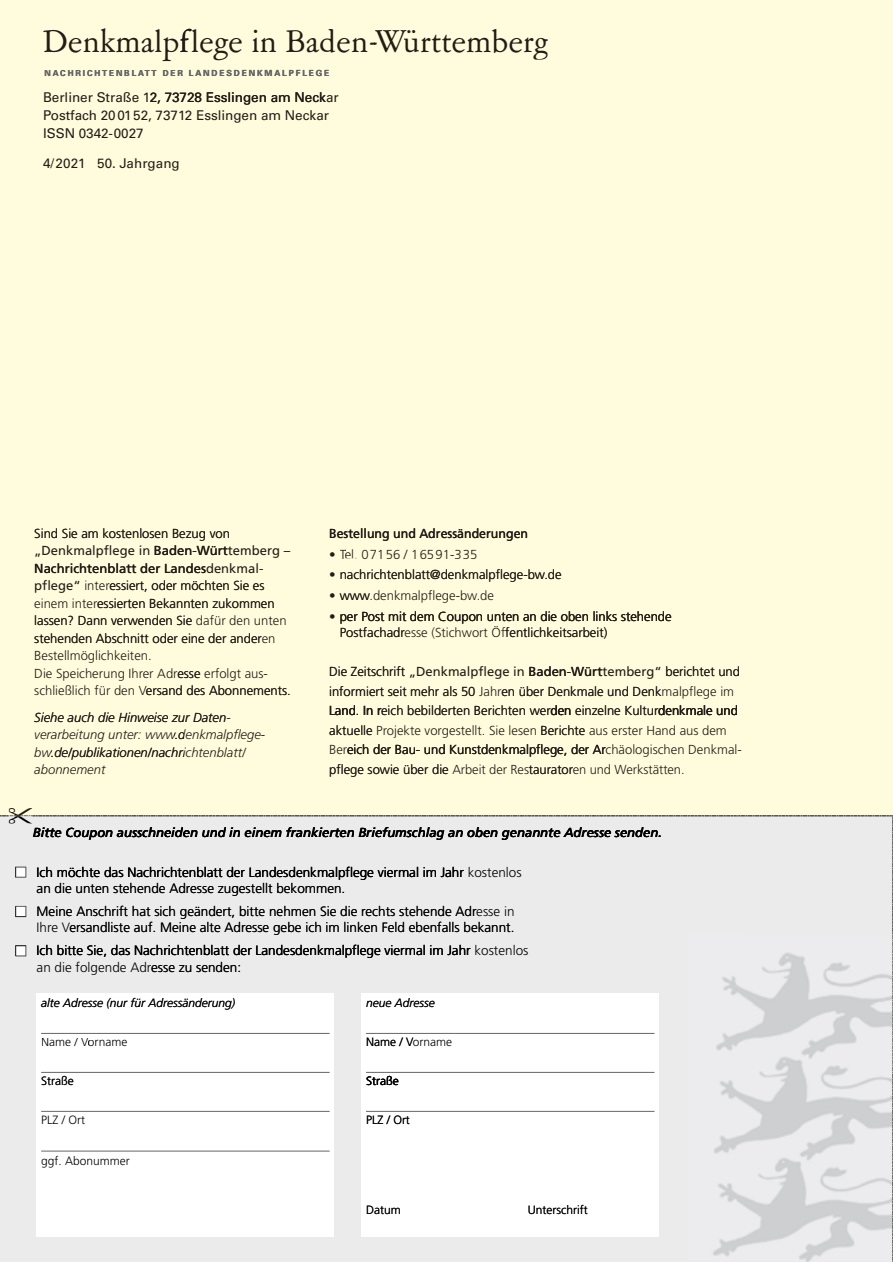
<style>
.page{position:relative;width:893px;height:1263px;background:#fff}
.page>*{position:absolute;margin:0;border:0;box-sizing:border-box;transform-origin:0 0}
.t1{font:35.4px "Garamont Amst SB";color:#211d16}
.t2{font:27px "European Pi Three";color:#211d16}
.t3{font:300 13.5px "Frutiger";color:#000}
.t4{font:13.5px/18px "Univers Com 55 Roman+T42";letter-spacing:-.005em;color:#211d16}
.t5{font:300 13.05px/17.5px "Frutiger";color:#211d16}
.t6{font:italic 300 13.05px/17.5px "Frutiger";color:#211d16}
.t7{font:italic 13.05px "Frutiger";color:#000}
.t8{font:13.05px "Frutiger";color:#211d16}
.t9{font:13.05px "Frutiger";color:#211d16;scale:.95 1}
.t10{font:300 12px "Frutiger";color:#000}
.t11{font:italic 300 12px "Frutiger";color:#000}
.t12{font:8.4px "Univers Com 65 Bold+T42";letter-spacing:.22em;color:#666}
.t13{font:8.25px "Univers Com 65 Bold+T42";letter-spacing:.225em;color:#666}
.s1{font-weight:400}
</style>
<div class="page">
<div style="left:0;top:0;width:892px;height:1262px;background:#fffcdd"></div>
<svg style="left:0;top:815px;width:893px;height:447px;background:#f0f0f1"></svg>
<img style="left:892px;top:1078px;width:1px;height:184px">
<img style="left:737px;top:1121px;width:155px;height:141px">
<h1 class="t1" style="left:43px;top:25px;width:506px">Denkmalpflege in Baden-Württemberg</h1>
<p class="t13" style="left:45px;top:70px;width:140px">NACHRICHTENBLATT DER</p>
<p class="t12" style="left:189px;top:70px;width:142px">LANDESDENKMALPFLEGE</p>
<p class="t4" style="left:43px;top:89px;width:297px">Berliner Straße 12, 73728 Esslingen am Neckar<br>Postfach 200152, 73712 Esslingen am Neckar<br>ISSN 0342-0027</p>
<p class="t4" style="left:43px;top:155px;width:44px">4/2021</p>
<p class="t4" style="left:97px;top:155px;width:84px">50. Jahrgang</p>
<p class="t5" style="left:34px;top:525px;width:197px">Sind Sie am kostenlosen Bezug von</p>
<p class="t8" style="left:34px;top:563px;width:231px">Nachrichtenblatt der Landesdenk mal-</p>
<p class="t8" style="left:34px;top:545px;width:257px">„Denkmalpflege in Baden-Würt temberg –</p>
<p class="t5" style="left:34px;top:578px;width:242px"><span class="s1">pflege“</span> interessiert, oder möchten Sie es einem interessierten Bekannten zukommen</p>
<p class="t5" style="left:34px;top:613px;width:254px">lassen? Dann verwenden Sie dafür den unten stehenden Abschnitt oder eine der anderen</p>
<p class="t5" style="left:34px;top:648px;width:258px">Bestellmöglichkeiten.<br>Die Speicherung Ihrer Adresse erfolgt aus&shy;schließlich für den Versand des Abonnements.</p>
<p class="t6" style="left:34px;top:710px;width:198px">Siehe auch die Hinweise zur Daten -</p>
<p class="t6" style="left:34px;top:727px;width:232px">verarbeitung unter: www.denkmalpflege&shy;bw.de/publikationen/nachrichtenblatt/ abonnement</p>
<h2 class="t2" style="left:7px;top:789px;width:28px">-</h2>
<p class="t9" style="left:329px;top:528px;width:211px">Bestellung und Adressänderungen</p>
<p class="t5" style="left:329px;top:546px;width:150px">• Tel. 07156 / 16591-335</p>
<p class="t5" style="left:329px;top:567px;width:234px">• nachrichtenblatt@denkmalpflege-bw.de</p>
<p class="t5" style="left:329px;top:588px;width:166px">• www.denkmalpflege-bw.de</p>
<p class="t5" style="left:329px;top:608px;width:344px">• per Post mit dem Coupon unten an die oben links stehende</p>
<p class="t5" style="left:340px;top:625px;width:269px">Postfachadresse (Stichwort Öffentlichkeitsarbeit)</p>
<p class="t5" style="left:329px;top:663px;width:412px;line-height:19.5px">Die Zeitschrift <span class="s1">„Denkmalpflege in Baden-Würt temberg“</span> berichtet und informiert seit mehr als 50 Jahren über Denkmale und Denk malpflege im</p>
<p class="t5" style="left:329px;top:702px;width:410px;line-height:19.5px">Land. In reich bebilderten Berichten werden einzelne Kulturdenkmale und aktuelle Projekte vor gestellt. Sie lesen Berichte aus erster Hand aus dem</p>
<p class="t5" style="left:329px;top:761px;width:357px">pflege sowie über die Arbeit der Re stauratoren und Werk stätten.</p>
<p class="t5" style="left:329px;top:742px;width:414px">Bereich der Bau- und Kunstdenkmalpflege, der Archäolo gischen Denkmal-</p>
<p class="t7" style="left:33px;top:827px;width:631px">Bitte Coupon ausschneiden und in einem frankierten Briefumschlag an oben genannte Adresse senden.</p>
<p class="t3" style="left:37px;top:867px;width:486px">Ich möchte das Nachrichtenblatt der Landesdenkmalpflege viermal im Jahr kostenlos</p>
<p class="t3" style="left:37px;top:883px;width:310px">an die unten stehende Adresse zugestellt bekommen.</p>
<p class="t3" style="left:37px;top:906px;width:479px">Meine Anschrift hat sich geändert, bitte nehmen Sie die rechts stehende Adresse in</p>
<p class="t3" style="left:37px;top:922px;width:479px">Ihre Versandliste auf. Meine alte Adresse gebe ich im linken Feld ebenfalls bekannt.</p>
<p class="t3" style="left:37px;top:962px;width:206px">an die folgende Adresse zu senden:</p>
<p class="t3" style="left:37px;top:945px;width:493px">Ich bitte Sie, das Nachrichtenblatt der Landesdenkmalpflege viermal im Jahr kostenlos</p>
<p class="t11" style="left:41px;top:998px;width:195px">alte Adresse (nur für Adressänderung)</p>
<p class="t10" style="left:41px;top:1037px;width:88px">Name / Vorname</p>
<p class="t10" style="left:41px;top:1076px;width:34px">Straße</p>
<p class="t10" style="left:41px;top:1115px;width:45px">PLZ / Ort</p>
<p class="t10" style="left:41px;top:1156px;width:90px">ggf. Abonummer</p>
<p class="t11" style="left:366px;top:998px;width:70px">neue Adresse</p>
<p class="t10" style="left:366px;top:1037px;width:88px">Name / Vorname</p>
<p class="t10" style="left:366px;top:1076px;width:34px">Straße</p>
<p class="t10" style="left:366px;top:1115px;width:45px">PLZ / Ort</p>
<p class="t10" style="left:366px;top:1205px;width:36px">Datum</p>
<p class="t10" style="left:528px;top:1205px;width:61px">Unterschrift</p>
</div>
